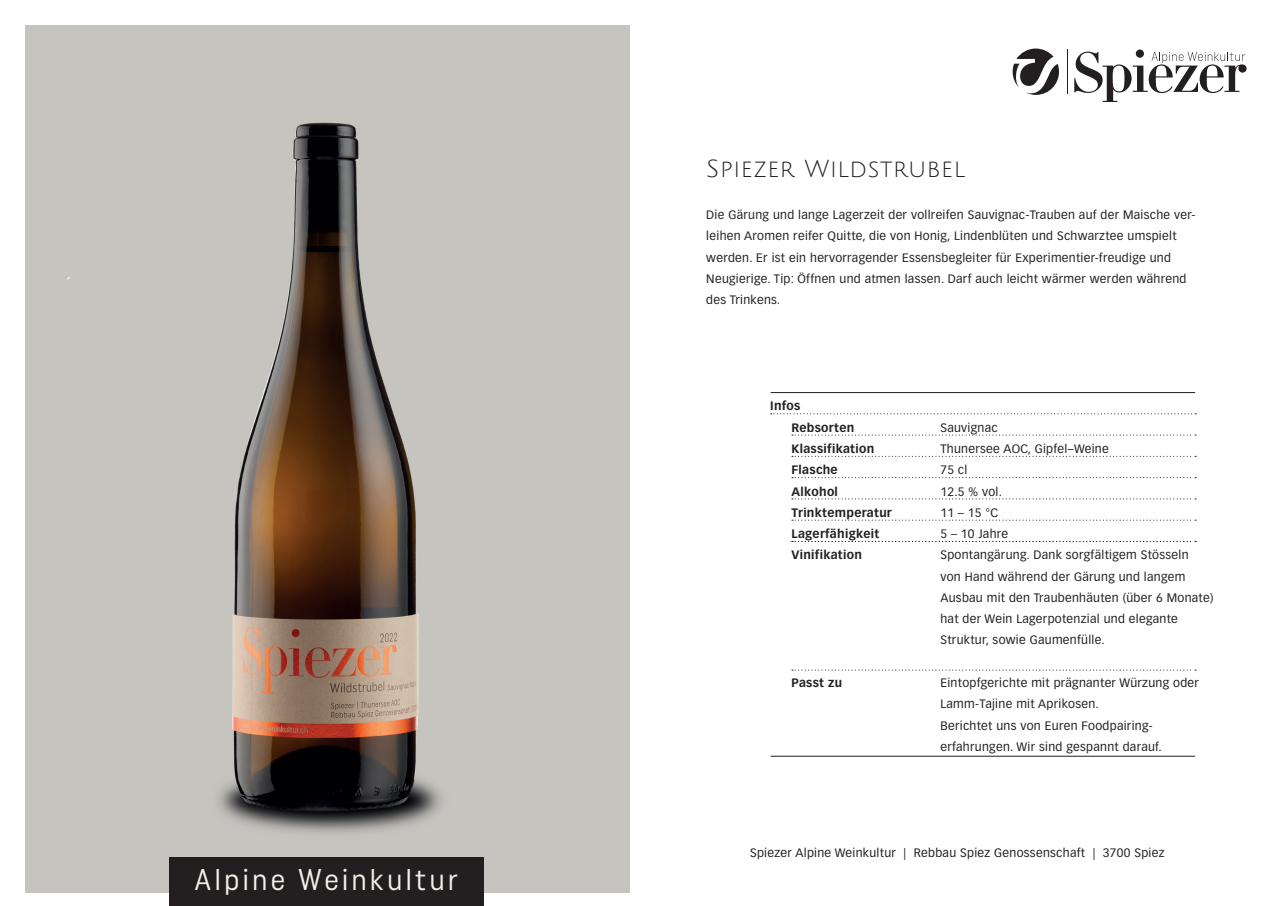
<style>
.page{position:relative;width:1285px;height:906px;background:#fff}
.page>*{position:absolute;margin:0;border:0;box-sizing:border-box;transform-origin:0 0}
.t1{font:30px "Uniform Condensed";letter-spacing:.095em;color:#f4f1eb}
.t2{font:24px "Julius Sans One";letter-spacing:.025em;color:#231f20}
.t3{font:12px/21.3px "Vectora LT Std";letter-spacing:.025em;color:#231f20}
.t4{font:700 12px/21.3px "Vectora LT Std";letter-spacing:.025em;color:#231f20}
</style>
<div class="page">
<img style="left:26px;top:25px;width:603px;height:868px">
<div style="left:169px;top:857px;width:314px;height:49px;background:#231f20"></div>
<hr style="left:1066px;top:50px;width:1px;height:44px;background:#231f20">
<svg style="left:1012px;top:49px;width:46px;height:46px"></svg>
<svg style="left:1074px;top:52px;width:172px;height:50px"></svg>
<svg style="left:770px;top:413px;width:425px;height:1px"></svg>
<hr style="left:770px;top:392px;width:424px;height:1px;background:#231f20">
<svg style="left:791px;top:434px;width:404px;height:1px"></svg>
<svg style="left:791px;top:456px;width:404px;height:1px"></svg>
<svg style="left:791px;top:477px;width:404px;height:1px"></svg>
<svg style="left:791px;top:498px;width:404px;height:1px"></svg>
<svg style="left:791px;top:519px;width:404px;height:2px"></svg>
<svg style="left:791px;top:541px;width:404px;height:1px"></svg>
<svg style="left:791px;top:669px;width:404px;height:1px"></svg>
<hr style="left:770px;top:756px;width:424px;height:1px;background:#231f20">
<h1 class="t1" style="left:195px;top:861px;width:264px">Alpine Weinkultur</h1>
<h2 class="t2" style="left:706px;top:156px;width:260px">Spiezer Wildstrubel</h2>
<p class="t3" style="left:706px;top:204px;width:490px">Die Gärung und lange Lagerzeit der vollreifen Sauvignac-Trauben auf der Maische ver&shy;leihen Aromen reifer Quitte, die von Honig, Lindenblüten und Schwarztee umspielt werden. Er ist ein hervorragender Essensbegleiter für Experimentier-freudige und Neugierige. Tip: Öffnen und atmen lassen. Darf auch leicht wärmer werden während des Trinkens.</p>
<p class="t4" style="left:791px;top:395px;width:64px;text-indent:-21px">Infos<br>Rebsorten</p>
<p class="t3" style="left:940px;top:417px;width:59px">Sauvignac</p>
<p class="t4" style="left:791px;top:438px;width:84px">Klassifikation</p>
<p class="t3" style="left:940px;top:438px;width:170px">Thunersee AOC, Gipfel–Weine</p>
<p class="t4" style="left:791px;top:459px;width:48px">Flasche</p>
<p class="t3" style="left:940px;top:459px;width:29px">75 cl</p>
<p class="t4" style="left:791px;top:480px;width:48px">Alkohol</p>
<p class="t3" style="left:940px;top:481px;width:63px">12.5 % vol.</p>
<p class="t4" style="left:791px;top:502px;width:102px">Trinktemperatur</p>
<p class="t3" style="left:940px;top:502px;width:59px">11 – 15 °C</p>
<p class="t4" style="left:791px;top:523px;width:89px">Lagerfähigkeit</p>
<p class="t3" style="left:940px;top:523px;width:69px">5 – 10 Jahre</p>
<p class="t4" style="left:791px;top:544px;width:72px">Vinifikation</p>
<p class="t3" style="left:940px;top:544px;width:274px">Spontangärung. Dank sorgfältigem Stösseln<br>von Hand während der Gärung und langem Ausbau mit den Traubenhäuten (über 6 Monate) hat der Wein Lagerpotenzial und elegante Struktur, sowie Gaumenfülle.</p>
<p class="t4" style="left:791px;top:672px;width:52px">Passt zu</p>
<p class="t3" style="left:940px;top:672px;width:260px">Eintopfgerichte mit prägnanter Würzung oder Lamm-Tajine mit Aprikosen.<br>Berichtet uns von Euren Foodpairing&shy;erfahrungen. Wir sind gespannt darauf.</p>
<p class="t3" style="left:750px;top:842px;width:416px">Spiezer Alpine Weinkultur | Rebbau Spiez Genossenschaft | 3700 Spiez</p>
</div>
